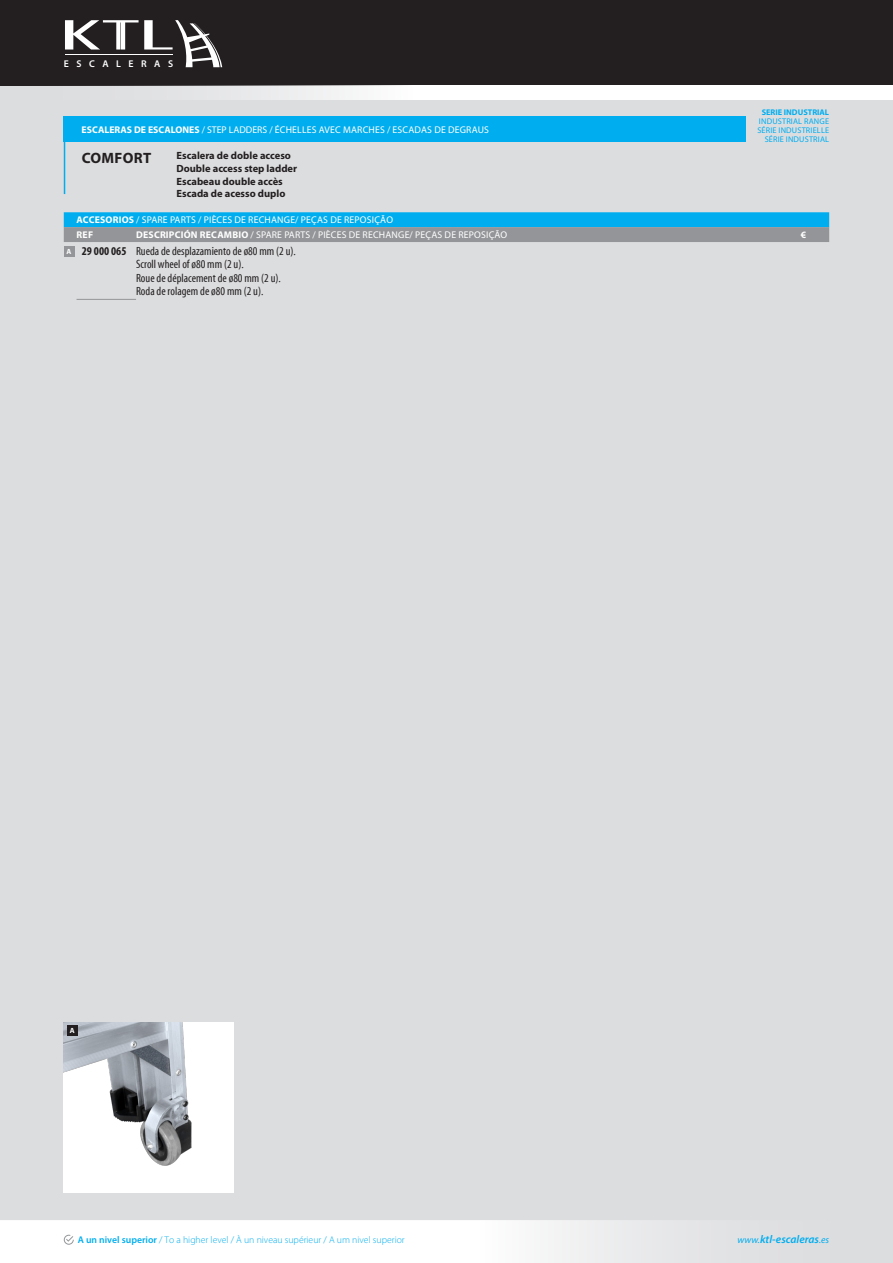
<style>
.page{position:relative;width:893px;height:1263px;background:#fff}
.page>*{position:absolute;margin:0;border:0;box-sizing:border-box;transform-origin:0 0}
.t1{font:700 15px "Myriad Pro";letter-spacing:.02em;color:#231f20}
.t2{font:condensed 12px "Myriad";color:#231f20}
.t3{font:700 condensed 12px "Myriad Pro";color:#231f20}
.t4{font:italic 600 11.25px "Myriad Pro";color:#00aeef}
.t5{font:700 10.5px "Myriad Pro";color:#231f20}
.t6{font:600 9.9px "Myriad Pro";letter-spacing:.765em;color:#fff}
.t7{font:9.75px "Myriad Pro";letter-spacing:.02em;color:#fff}
.t8{font:300 9.75px "Myriad Pro";color:#00aeef}
.t9{font:700 9.75px "Myriad Pro";color:#fff}
.t10{font:8.25px "Myriad Pro";letter-spacing:.02em;color:#00aeef}
.t11{font:700 8.25px "Myriad Pro";color:#00aeef}
.t12{font:700 7.5px "Myriad Pro";color:#fff}
.s1{font-weight:700}
.s2{font-weight:600}
.s3{font-weight:400;font-size:9.75px}
</style>
<div class="page">
<div style="left:0;top:85px;width:893px;height:1178px;background:#dcdddf"></div>
<div style="left:0;top:1221px;width:893px;height:42px;background:linear-gradient(to right,#fff,#dfe0e2)"></div>
<svg style="left:64px;top:1235px;width:10px;height:10px"></svg>
<div style="left:0;top:0;width:893px;height:85px;background:#231f20"></div>
<svg style="left:65px;top:20px;width:157px;height:47px"></svg>
<div style="left:64px;top:116px;width:682px;height:26px;background:#00aeef"></div>
<svg style="left:0;top:85px;width:893px;height:15px;fill:#fff"></svg>
<hr style="left:64px;top:134px;width:1px;height:60px;background:#00aeef">
<svg style="left:64px;top:212px;width:765px;height:30px;background:#4ba2c3"></svg>
<hr style="left:77px;top:299px;width:59px;height:1px;background:#939598">
<div style="left:64px;top:246px;width:10px;height:11px;background:#939598"></div>
<img style="left:64px;top:1022px;width:170px;height:170px">
<div style="left:67px;top:1025px;width:11px;height:11px;background:#231f20"></div>
<p class="t6" style="left:64px;top:57px;width:111px">ESCALERAS</p>
<p class="t11" style="left:762px;top:106px;width:69px">SERIE INDUSTRIAL</p>
<p class="t10" style="left:759px;top:116px;width:72px">INDUSTRIAL RANGE</p>
<p class="t10" style="left:757px;top:125px;width:73px">SÉRIE INDUSTRIELLE</p>
<p class="t10" style="left:765px;top:134px;width:66px">SÉRIE INDUSTRIAL</p>
<p class="t7" style="left:82px;top:124px;width:409px"><span class="s1">ESCALERAS DE ESCALONES</span> / STEP LADDERS / ÉCHELLES AVEC MARCHES / ESCADAS DE DEGRAUS</p>
<p class="t1" style="left:82px;top:148px;width:71px">COMFORT</p>
<p class="t5" style="left:176px;top:149px;width:116px">Escalera de doble acceso</p>
<p class="t5" style="left:176px;top:162px;width:122px">Double access step ladder</p>
<p class="t5" style="left:176px;top:174px;width:108px">Escabeau double accès</p>
<p class="t5" style="left:176px;top:187px;width:110px">Escada de acesso duplo</p>
<p class="t7" style="left:77px;top:214px;width:318px"><span class="s1">ACCESORIOS</span> / SPARE PARTS / PIÈCES DE RECHANGE/ PEÇAS DE REPOSIÇÃO</p>
<p class="t9" style="left:77px;top:229px;width:18px">REF</p>
<p class="t7" style="left:136px;top:229px;width:373px"><span class="s1">DESCRIPCIÓN RECAMBIO</span> / SPARE PARTS / PIÈCES DE RECHANGE/ PEÇAS DE REPOSIÇÃO</p>
<p class="t9" style="left:801px;top:229px;width:7px">€</p>
<p class="t12" style="left:67px;top:247px;width:6px">A</p>
<p class="t3" style="left:82px;top:244px;width:46px">29 000 065</p>
<p class="t2" style="left:136px;top:245px;width:161px">Rueda de desplazamiento de ø80 mm (2 u).</p>
<p class="t2" style="left:136px;top:258px;width:109px">Scroll wheel of ø80 mm (2 u).</p>
<p class="t2" style="left:136px;top:272px;width:146px">Roue de déplacement de ø80 mm (2 u).</p>
<p class="t2" style="left:136px;top:285px;width:129px">Roda de rolagem de ø80 mm (2 u).</p>
<p class="t12" style="left:70px;top:1026px;width:6px">A</p>
<p class="t8" style="left:78px;top:1234px;width:328px"><span class="s2">A un nivel superior</span> / To a higher level / À un niveau supérieur / A um nivel superior</p>
<p class="t4" style="left:737px;top:1232px;width:93px"><span class="s3">www.</span>ktl-escaleras<span class="s3">.es</span></p>
</div>
